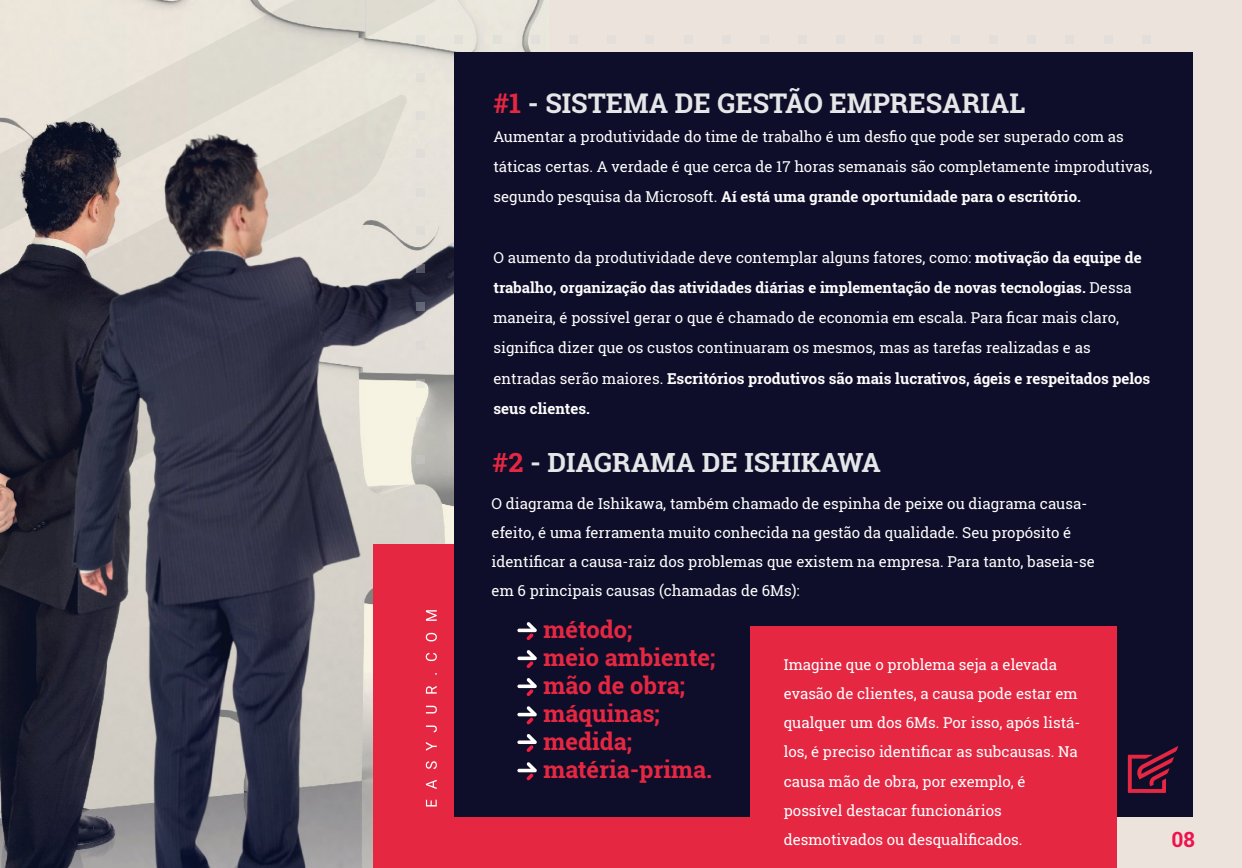
<style>
.page{position:relative;width:1242px;height:868px;background:#fff}
.page>*{position:absolute;margin:0;border:0;box-sizing:border-box;transform-origin:0 0}
.t1{font:700 27.15px "Roboto Slab";color:#e5e6e7}
.t2{font:700 26.4px "Roboto Slab";color:#e5e6e7}
.t3{font:700 23.7px/27.9px "Roboto Slab";color:#e52742}
.t4{font:700 21px "Roboto Slab";color:#ed1450}
.t5{font:15px/30.2px "Roboto Slab";color:#fefefe}
.t6{font:15px/29.1px "Roboto Slab";color:#fff}
.s1{color:#e52742}
.s2{font-weight:700}
</style>
<div class="page">
<div style="left:0;top:0;width:1242px;height:867px;background:#ece4dc"></div>
<img style="left:0;top:0;width:544px;height:867px">
<div style="left:493px;top:35px;width:8px;height:8px;background:#e1e0d9"></div>
<div style="left:531px;top:35px;width:8px;height:8px;background:#e2e0db"></div>
<div style="left:569px;top:35px;width:8px;height:8px;background:#e3ded9"></div>
<div style="left:607px;top:35px;width:9px;height:8px;background:#e3ded9"></div>
<div style="left:646px;top:35px;width:8px;height:8px;background:#e3ded9"></div>
<div style="left:684px;top:35px;width:8px;height:8px;background:#e3ded9"></div>
<div style="left:722px;top:35px;width:8px;height:8px;background:#e3ded9"></div>
<div style="left:760px;top:35px;width:8px;height:8px;background:#e3ded9"></div>
<div style="left:417px;top:494px;width:8px;height:8px;background:#d0d2d4"></div>
<div style="left:798px;top:35px;width:8px;height:8px;background:#e3ded9"></div>
<div style="left:836px;top:35px;width:9px;height:8px;background:#e3ded9"></div>
<div style="left:875px;top:35px;width:8px;height:8px;background:#e3ded9"></div>
<div style="left:913px;top:35px;width:8px;height:8px;background:#e3ded9"></div>
<div style="left:951px;top:35px;width:8px;height:8px;background:#e3ded9"></div>
<div style="left:989px;top:35px;width:8px;height:8px;background:#e3ded9"></div>
<div style="left:1027px;top:35px;width:9px;height:8px;background:#e3ded9"></div>
<div style="left:1066px;top:35px;width:8px;height:8px;background:#e3ded9"></div>
<div style="left:1104px;top:35px;width:8px;height:8px;background:#e3ded9"></div>
<div style="left:1142px;top:35px;width:8px;height:8px;background:#e3ded9"></div>
<div style="left:373px;top:545px;width:418px;height:322px;background:#e52742"></div>
<svg style="left:426px;top:610px;width:11px;height:196px"></svg>
<svg style="left:0;top:477px;width:330px;height:118px;background:#3e3d4c"></svg>
<svg style="left:0;top:0;width:481px;height:477px"></svg>
<div style="left:454px;top:52px;width:739px;height:764px;background:#0f0e2a"></div>
<div style="left:750px;top:627px;width:367px;height:240px;background:#e52742"></div>
<svg style="left:1127px;top:746px;width:51px;height:46px"></svg>
<svg style="left:517px;top:622px;width:20px;height:18px"></svg>
<svg style="left:517px;top:650px;width:20px;height:18px"></svg>
<svg style="left:517px;top:678px;width:20px;height:18px"></svg>
<svg style="left:517px;top:706px;width:20px;height:18px"></svg>
<svg style="left:517px;top:734px;width:20px;height:18px"></svg>
<svg style="left:517px;top:762px;width:20px;height:18px"></svg>
<h1 class="t1" style="left:493px;top:85px;width:533px"><span class="s1">#1</span> - SISTEMA DE GESTÃO EMPRESARIAL</h1>
<p class="t5" style="left:493px;top:121px;width:660px">Aumentar a produtividade do time de trabalho é um desfio que pode ser superado com as táticas certas. A verdade é que cerca de 17 horas semanais são completamente improdutivas, segundo pesquisa da Microsoft. <span class="s2">Aí está uma grande oportunidade para o escritório.</span></p>
<p class="t5" style="left:493px;top:242px;width:658px">O aumento da produtividade deve contemplar alguns fatores, como: <span class="s2">motivação da equipe de trabalho, organização das atividades diárias e implementação de novas tecnologias.</span> Dessa maneira, é possível gerar o que é chamado de economia em escala. Para ficar mais claro, significa dizer que os custos continuaram os mesmos, mas as tarefas realizadas e as entradas serão maiores. <span class="s2">Escritórios produtivos são mais lucrativos, ágeis e respeitados pelos seus clientes.</span></p>
<h2 class="t2" style="left:492px;top:444px;width:390px"><span class="s1">#2</span> - DIAGRAMA DE ISHIKAWA</h2>
<p class="t5" style="left:491px;top:488px;width:604px;line-height:29.1px">O diagrama de Ishikawa, também chamado de espinha de peixe ou diagrama causa&shy;efeito, é uma ferramenta muito conhecida na gestão da qualidade. Seu propósito é identificar a causa-raiz dos problemas que existem na empresa. Para tanto, baseia-se em 6 principais causas (chamadas de 6Ms):</p>
<h3 class="t3" style="left:543px;top:615px;width:173px">método;<br>meio ambiente; mão de obra; máquinas; medida; matéria-prima.</h3>
<p class="t6" style="left:784px;top:649px;width:298px">Imagine que o problema seja a elevada evasão de clientes, a causa pode estar em qualquer um dos 6Ms. Por isso, após listá&shy;los, é preciso identificar as subcausas. Na causa mão de obra, por exemplo, é possível destacar funcionários desmotivados ou desqualificados.</p>
<h3 class="t4" style="left:1171px;top:825px;width:25px">08</h3>
</div>
